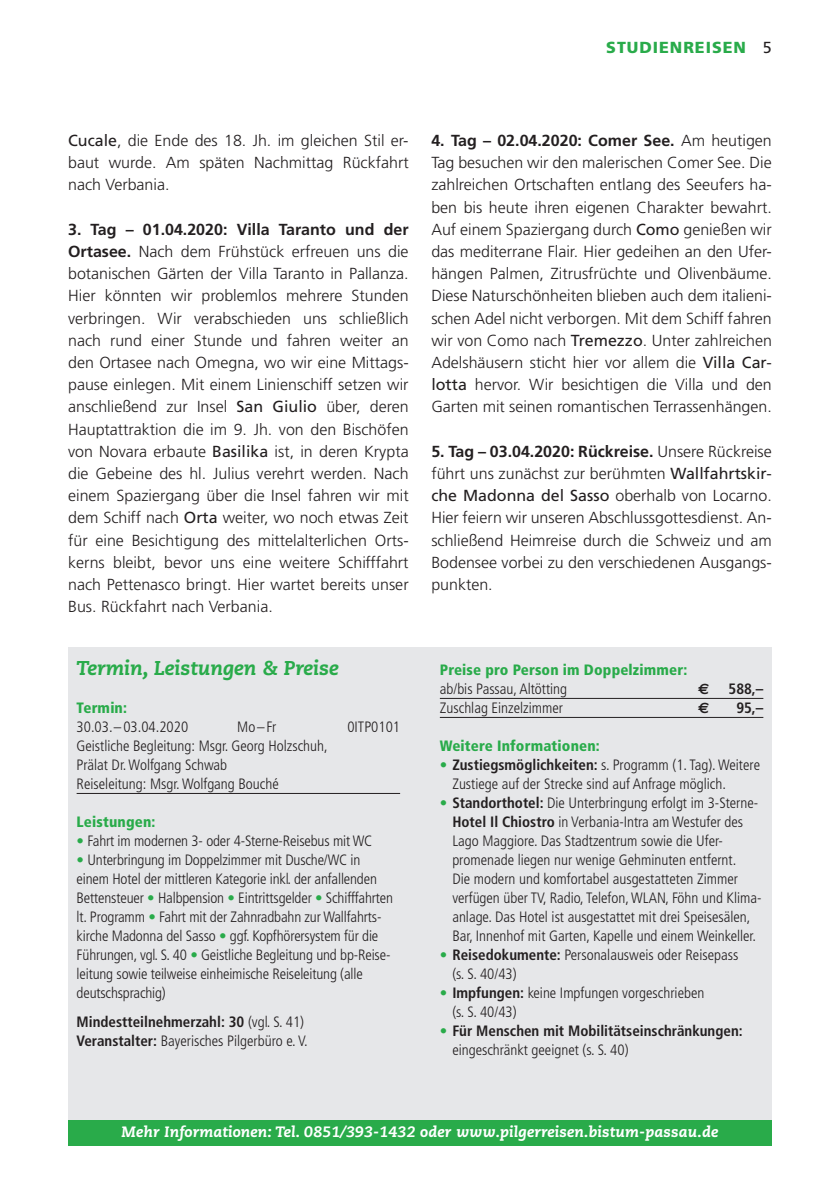
<style>
.page{position:relative;width:840px;height:1191px;background:#fff}
.page>*{position:absolute;margin:0;border:0;box-sizing:border-box;transform-origin:0 0}
.t1{font:italic 800 20px "Caecilia LT";color:#29ab4a}
.t2{font:300 16px/22.2px "Frutiger LT Pro";color:#231f20;text-align:justify}
.t3{font:900 16px "Frutiger LT Pro";letter-spacing:.06em;color:#29ab4a}
.t4{font:300 condensed 15px/19px "Frutiger LT Pro";color:#231f20}
.t5{font:700 condensed 15px/19px "Frutiger LT Pro";color:#231f20}
.t6{font:italic 800 15px "Caecilia LT";letter-spacing:.01em;color:#fff}
.t7{font:900 condensed 15px "Frutiger LT Pro";letter-spacing:.01em;color:#29ab4a}
.t8{font:700 15px "Euro Sans";color:#231f20}
.s1{font-weight:400;color:#231f20}
.s2{font-weight:400}
.s3{font-weight:700}
.s4{font-weight:700;color:#29ab4a}
.s5{font-weight:300}
.s6{color:#29ab4a}
</style>
<div class="page">
<div style="left:68px;top:647px;width:703px;height:485px;background:#e6e7e9"></div>
<hr style="left:77px;top:793px;width:323px;height:1px;background:#231f20">
<hr style="left:439px;top:698px;width:324px;height:1px;background:#231f20">
<hr style="left:439px;top:717px;width:324px;height:1px;background:#231f20">
<div style="left:68px;top:1120px;width:703px;height:25px;background:#29ab4a"></div>
<p class="t3" style="left:606px;top:37px;width:167px">STUDIENREISEN <span class="s1">5</span></p>
<p class="t2" style="left:68px;top:129px;width:342px"><span class="s2">Cucale</span>, die Ende des 18. Jh. im gleichen Stil er&shy;baut wurde. Am späten Nachmittag Rückfahrt nach Verbania.</p>
<p class="t2" style="left:68px;top:218px;width:342px"><span class="s3">3. Tag – 01.04.2020: Villa Taranto und der Ortasee.</span> Nach dem Frühstück erfreuen uns die botanischen Gärten der Villa Taranto in Pallanza.<br>Hier könnten wir problemlos mehrere Stunden verbringen. Wir verabschieden uns schließlich nach rund einer Stunde und fahren weiter an den Ortasee nach Omegna, wo wir eine Mittags&shy;pause einlegen. Mit einem Linienschiff setzen wir anschließend zur Insel <span class="s2">San Giulio</span> über, deren Hauptattraktion die im 9. Jh. von den Bischöfen von Novara erbaute <span class="s2">Basilika</span> ist, in deren Krypta die Gebeine des hl. Julius verehrt werden. Nach einem Spaziergang über die Insel fahren wir mit dem Schiff nach <span class="s2">Orta</span> weiter, wo noch etwas Zeit für eine Besichtigung des mittelalterlichen Orts&shy;kerns bleibt, bevor uns eine weitere Schifffahrt nach Pettenasco bringt. Hier wartet bereits unser Bus. Rückfahrt nach Verbania.</p>
<p class="t1" style="left:77px;top:656px;width:263px">Termin, Leistungen &amp; Preise</p>
<p class="t7" style="left:77px;top:699px;width:52px">Termin:</p>
<p class="t4" style="left:77px;top:717px;width:113px">30.03.– 03.04.2020</p>
<p class="t4" style="left:237px;top:717px;width:41px">Mo–Fr</p>
<p class="t4" style="left:347px;top:717px;width:54px">0ITP0101</p>
<p class="t4" style="left:77px;top:736px;width:252px">Geistliche Begleitung: Msgr. Georg Holzschuh,<br>Prälat Dr. Wolfgang Schwab<br>Reiseleitung: Msgr. Wolfgang Bouché</p>
<p class="t7" style="left:77px;top:813px;width:80px">Leistungen:</p>
<p class="t4" style="left:77px;top:831px;width:297px"><span class="s4">•</span> Fahrt im modernen 3- oder 4-Sterne-Reisebus mit WC</p>
<p class="t4" style="left:77px;top:850px;width:318px"><span class="s4">•</span> Unterbringung im Doppelzimmer mit Dusche/WC in einem Hotel der mittleren Kategorie inkl. der anfallenden Bettensteuer <span class="s4">•</span> Halbpension <span class="s4">•</span> Eintrittsgelder <span class="s4">•</span> Schifffahrten lt. Programm <span class="s4">•</span> Fahrt mit der Zahnradbahn zur Wallfahrts&shy;kirche Madonna del Sasso <span class="s4">•</span> ggf. Kopfhörersystem für die Führungen, vgl. S. 40 <span class="s4">•</span> Geistliche Begleitung und bp-Reise&shy;leitung sowie teilweise einheimische Reiseleitung (alle deutschsprachig)</p>
<p class="t5" style="left:77px;top:1012px;width:232px">Mindestteilnehmerzahl: 30 <span class="s5">(vgl. S. 41)<br></span>Veranstalter: <span class="s5">Bayerisches Pilgerbüro e. V.</span></p>
<p class="t2" style="left:431px;top:129px;width:342px"><span class="s3">4. Tag – 02.04.2020: Comer See.</span> Am heutigen Tag besuchen wir den malerischen Comer See. Die zahlreichen Ortschaften entlang des Seeufers ha&shy;ben bis heute ihren eigenen Charakter bewahrt.<br>Auf einem Spaziergang durch <span class="s2">Como</span> genießen wir das mediterrane Flair. Hier gedeihen an den Ufer&shy;hängen Palmen, Zitrusfrüchte und Olivenbäume.<br>Diese Naturschönheiten blieben auch dem italieni&shy;schen Adel nicht verborgen. Mit dem Schiff fahren wir von Como nach <span class="s2">Tremezzo</span>. Unter zahlreichen Adelshäusern sticht hier vor allem die <span class="s2">Villa Car&shy;lotta</span> hervor. Wir besichtigen die Villa und den Garten mit seinen romantischen Terrassenhängen.</p>
<p class="t2" style="left:431px;top:440px;width:342px"><span class="s3">5. Tag – 03.04.2020: Rückreise.</span> Unsere Rückreise führt uns zunächst zur berühmten <span class="s2">Wallfahrtskir&shy;che Madonna del Sasso</span> oberhalb von Locarno.<br>Hier feiern wir unseren Abschlussgottesdienst. An&shy;schließend Heimreise durch die Schweiz und am Bodensee vorbei zu den verschiedenen Ausgangs&shy;punkten.</p>
<p class="t7" style="left:439px;top:661px;width:249px">Preise pro Person im Doppelzimmer:</p>
<p class="t4" style="left:439px;top:679px;width:129px">ab/bis Passau, Altötting</p>
<p class="t8" style="left:697px;top:680px;width:13px">€</p>
<p class="t5" style="left:728px;top:679px;width:36px">588,–</p>
<p class="t4" style="left:439px;top:698px;width:125px">Zuschlag Einzelzimmer</p>
<p class="t8" style="left:697px;top:699px;width:13px">€</p>
<p class="t5" style="left:736px;top:698px;width:28px">95,–</p>
<p class="t7" style="left:439px;top:737px;width:161px">Weitere Informationen:</p>
<p class="t4" style="left:452px;top:755px;width:309px;text-indent:-12px"><span class="s4">•</span> <span class="s3">Zustiegsmöglichkeiten:</span> s. Programm (1. Tag). Weitere<br>Zustiege auf der Strecke sind auf Anfrage möglich.</p>
<p class="t4" style="left:452px;top:793px;width:310px;text-indent:-12px"><span class="s4">•</span> <span class="s3">Standorthotel:</span> Die Unterbringung erfolgt im 3-Sterne-<span class="s3">Hotel Il Chiostro</span> in Verbania-Intra am Westufer des Lago Maggiore. Das Stadtzentrum sowie die Ufer&shy;promenade liegen nur wenige Gehminuten entfernt.<br>Die modern und komfortabel ausgestatteten Zimmer verfügen über TV, Radio, Telefon, WLAN, Föhn und Klima&shy;anlage. Das Hotel ist ausgestattet mit drei Speisesälen, Bar, Innenhof mit Garten, Kapelle und einem Weinkeller.</p>
<p class="t4" style="left:452px;top:945px;width:287px;text-indent:-12px"><span class="s4">•</span> <span class="s3">Reisedokumente:</span> Personalausweis oder Reisepass (s. S. 40/43)</p>
<p class="t4" style="left:452px;top:983px;width:253px;text-indent:-12px"><span class="s4">•</span> <span class="s3">Impfungen:</span> keine Impfungen vorgeschrieben (s. S. 40/43)</p>
<p class="t5" style="left:452px;top:1021px;width:292px;text-indent:-12px"><span class="s6">•</span> Für Menschen mit Mobilitätseinschränkungen: <span class="s5">eingeschränkt geeignet (s. S. 40)</span></p>
<p class="t6" style="left:121px;top:1123px;width:598px">Mehr Informationen: Tel. 0851/393-1432 oder www.pilgerreisen.bistum-passau.de</p>
</div>
